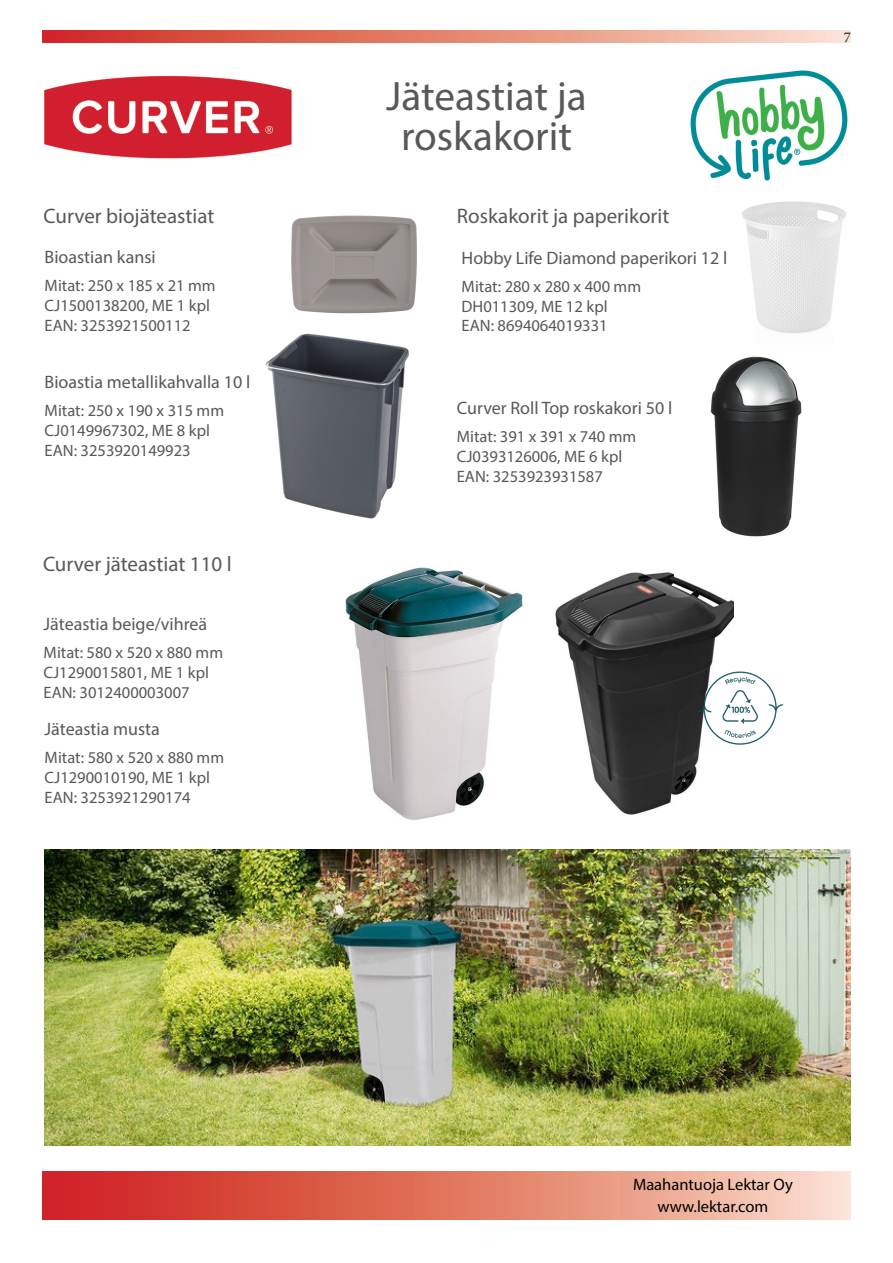
<style>
.page{position:relative;width:893px;height:1263px;background:#fff}
.page>*{position:absolute;margin:0;border:0;box-sizing:border-box;transform-origin:0 0}
.t1{font:41.25px "Myriad Pro";color:#57585a}
.t2{font:21px "Myriad Pro";color:#57585a}
.t3{font:18px "Myriad Pro";color:#57585a}
.t4{font:16.5px/19.8px "Myriad Pro";color:#57585a}
.t5{font:16.5px/22px "Myriad Pro";color:#000;text-align:center}
.t6{font:15px "Minion Pro";color:#231f20}
</style>
<div class="page">
<svg style="left:43px;top:1171px;width:807px;height:49px;background:#e27867"></svg>
<svg style="left:43px;top:31px;width:807px;height:12px;background:#e48572"></svg>
<img style="left:265px;top:333px;width:144px;height:186px">
<img style="left:291px;top:215px;width:126px;height:99px">
<img style="left:345px;top:567px;width:178px;height:253px">
<img style="left:555px;top:572px;width:178px;height:243px">
<img style="left:45px;top:75px;width:247px;height:84px">
<img style="left:690px;top:70px;width:158px;height:111px">
<img style="left:45px;top:849px;width:805px;height:296px">
<img style="left:695px;top:663px;width:88px;height:90px">
<img style="left:710px;top:356px;width:92px;height:181px">
<img style="left:742px;top:201px;width:104px;height:133px">
<p class="t2" style="left:44px;top:203px;width:172px">Curver biojäteastiat</p>
<p class="t3" style="left:45px;top:246px;width:113px">Bioastian kansi</p>
<p class="t4" style="left:45px;top:275px;width:173px">Mitat: 250 x 185 x 21 mm<br>CJ1500138200, ME 1 kpl<br>EAN: 3253921500112</p>
<p class="t3" style="left:45px;top:371px;width:207px">Bioastia metallikahvalla 10 l</p>
<p class="t4" style="left:45px;top:401px;width:181px">Mitat: 250 x 190 x 315 mm<br>CJ0149967302, ME 8 kpl<br>EAN: 3253920149923</p>
<p class="t2" style="left:43px;top:551px;width:190px">Curver jäteastiat 110 l</p>
<p class="t3" style="left:44px;top:613px;width:165px">Jäteastia beige/vihreä</p>
<p class="t4" style="left:44px;top:642px;width:181px">Mitat: 580 x 520 x 880 mm<br>CJ1290015801, ME 1 kpl<br>EAN: 3012400003007</p>
<p class="t3" style="left:45px;top:718px;width:117px">Jäteastia musta</p>
<p class="t4" style="left:45px;top:747px;width:181px">Mitat: 580 x 520 x 880 mm<br>CJ1290010190, ME 1 kpl<br>EAN: 3253921290174</p>
<p class="t1" style="left:386px;top:71px;width:202px">Jäteastiat ja</p>
<p class="t1" style="left:401px;top:110px;width:172px">roskakorit</p>
<p class="t2" style="left:457px;top:203px;width:214px">Roskakorit ja paperikorit</p>
<p class="t3" style="left:462px;top:246px;width:267px">Hobby Life Diamond paperikori 12 l</p>
<p class="t4" style="left:462px;top:276px;width:181px">Mitat: 280 x 280 x 400 mm<br>DH011309, ME 12 kpl<br>EAN: 8694064019331</p>
<p class="t3" style="left:457px;top:397px;width:217px">Curver Roll Top roskakori 50 l</p>
<p class="t4" style="left:457px;top:427px;width:181px">Mitat: 391 x 391 x 740 mm<br>CJ0393126006, ME 6 kpl<br>EAN: 3253923931587</p>
<p class="t6" style="left:844px;top:27px;width:9px">7</p>
<p class="t5" style="left:633px;top:1173px;width:161px">Maahantuoja Lektar Oy www.lektar.com</p>
</div>
